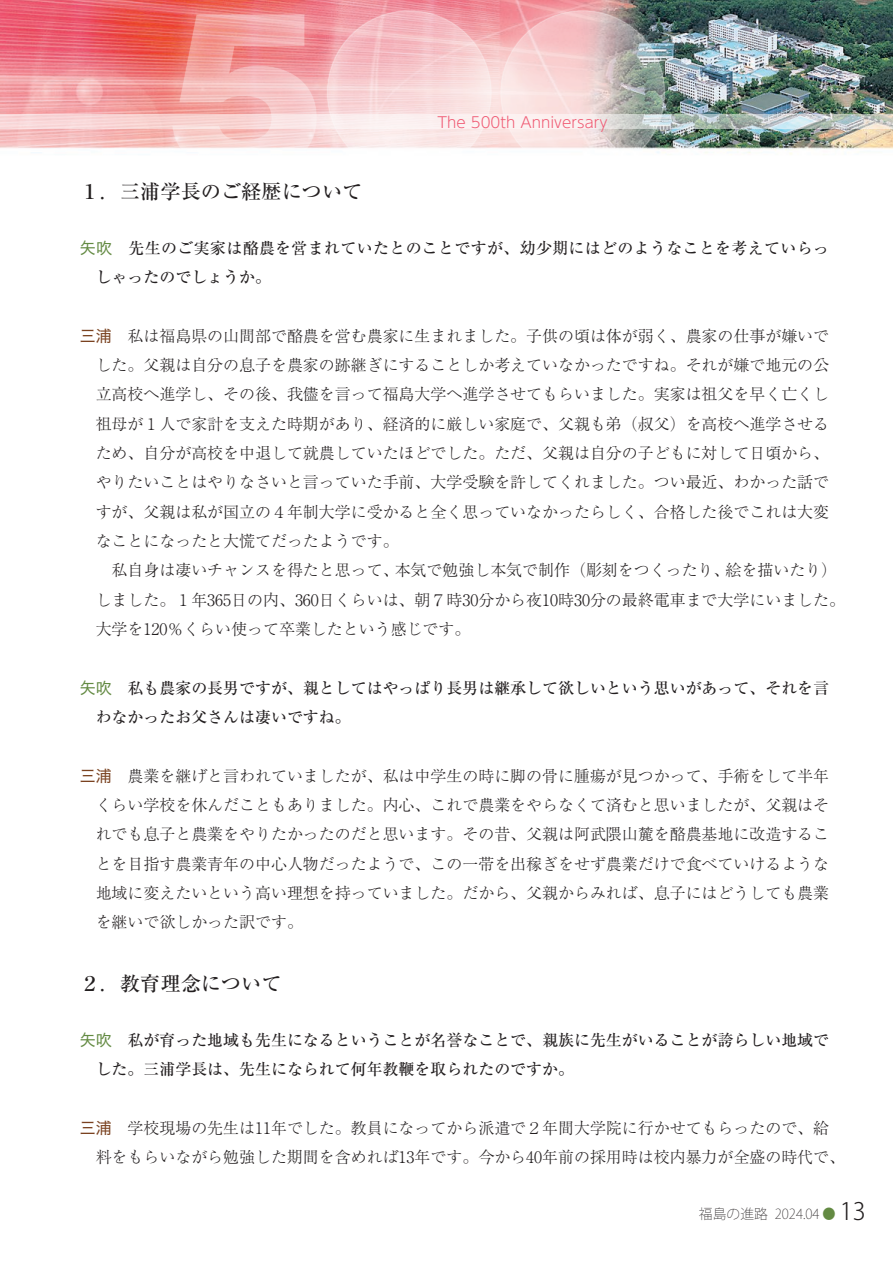
<style>
.page{position:relative;width:893px;height:1263px;background:#fff}
.page>*{position:absolute;margin:0;border:0;box-sizing:border-box;transform-origin:0 0}
.t1{font:500 20.25px "Ryumin Pr 6";color:#231f20}
.t2{font:300 15.9px/29.2px "Ryumin Pr 6";color:#231f20;text-align:justify}
.t3{font:500 15.9px/29.2px "Ryumin Pr 6";color:#231f20}
.t4{font:500 15.9px/29.2px "Ryumin Pr 6";letter-spacing:.02em;color:#231f20}
.t5{font:300 15px "UD Shin Go Pro";color:#f05972}
.t6{font:200 13.8px "Koz Go Pro";color:#231f20}
.s1{font-family:"Hira Kaku Std W4";font-weight:400;color:#638a42}
.s2{font-family:"Hira Kaku Std W4";font-weight:400;color:#7a4220}
.s3{color:#638a42}
.s4{font-weight:300;font-size:23.85px}
</style>
<div class="page">
<img style="left:0;top:0;width:893px;height:155px">
<svg style="left:0;top:114px;width:893px;height:15px"></svg>
<img style="left:112px;top:0;width:613px;height:155px">
<svg style="left:501px;top:11px;width:164px;height:164px"></svg>
<svg style="left:172px;top:14px;width:145px;height:141px"></svg>
<svg style="left:327px;top:11px;width:164px;height:164px"></svg>
<p class="t5" style="left:438px;top:110px;width:172px">The 500th Anniversary</p>
<p class="t1" style="left:80px;top:175px;width:284px">１．三浦学長のご経歴について</p>
<p class="t4" style="left:96px;top:233px;width:735px;text-indent:-16px"><span class="s1">矢吹　</span>先生のご実家は酪農を営まれていたとのことですが、幼少期にはどのようなことを考えていらっしゃったのでしょうか。</p>
<p class="t2" style="left:80px;top:320px;width:751px"><span class="s2">三浦　</span>私は福島県の山間部で酪農を営む農家に生まれました。子供の頃は体が弱く、農家の仕事が嫌いで</p>
<p class="t2" style="left:96px;top:350px;width:735px">した。父親は自分の息子を農家の跡継ぎにすることしか考えていなかったですね。それが嫌で地元の公</p>
<p class="t2" style="left:96px;top:379px;width:735px">立高校へ進学し、その後、我儘を言って福島大学へ進学させてもらいました。実家は祖父を早く亡くし</p>
<p class="t2" style="left:96px;top:408px;width:735px">祖母が１人で家計を支えた時期があり、経済的に厳しい家庭で、父親も弟（叔父）を高校へ進学させる</p>
<p class="t2" style="left:96px;top:438px;width:735px">ため、自分が高校を中退して就農していたほどでした。ただ、父親は自分の子どもに対して日頃から、</p>
<p class="t2" style="left:96px;top:467px;width:735px">やりたいことはやりなさいと言っていた手前、大学受験を許してくれました。つい最近、わかった話で</p>
<p class="t2" style="left:96px;top:496px;width:735px">すが、父親は私が国立の４年制大学に受かると全く思っていなかったらしく、合格した後でこれは大変</p>
<p class="t2" style="left:96px;top:526px;width:304px">なことになったと大慌てだったようです。</p>
<p class="t2" style="left:80px;top:555px;width:759px">　　私自身は凄いチャンスを得たと思って、本気で勉強し本気で制作（彫刻をつくったり、絵を描いたり）</p>
<p class="t2" style="left:96px;top:584px;width:751px">しました。１年365日の内、360日くらいは、朝７時30分から夜10時30分の最終電車まで大学にいました。</p>
<p class="t2" style="left:96px;top:613px;width:376px">大学を120％くらい使って卒業したという感じです。</p>
<p class="t3" style="left:96px;top:672px;width:735px;text-indent:-16px"><span class="s1">矢吹　</span>私も農家の長男ですが、親としてはやっぱり長男は継承して欲しいという思いがあって、それを言わなかったお父さんは凄いですね。</p>
<p class="t2" style="left:96px;top:760px;width:735px;text-indent:-16px"><span class="s2">三浦　</span>農業を継げと言われていましたが、私は中学生の時に脚の骨に腫瘍が見つかって、手術をして半年くらい学校を休んだこともありました。内心、これで農業をやらなくて済むと思いましたが、父親はそれでも息子と農業をやりたかったのだと思います。その昔、父親は阿武隈山麓を酪農基地に改造することを目指す農業青年の中心人物だったようで、この一帯を出稼ぎをせず農業だけで食べていけるような地域に変えたいという高い理想を持っていました。だから、父親からみれば、息子にはどうしても農業を継いで欲しかった訳です。</p>
<p class="t1" style="left:80px;top:967px;width:203px">２．教育理念について</p>
<p class="t3" style="left:96px;top:1024px;width:735px;text-indent:-16px"><span class="s1">矢吹　</span>私が育った地域も先生になるということが名誉なことで、親族に先生がいることが誇らしい地域でした。三浦学長は、先生になられて何年教鞭を取られたのですか。</p>
<p class="t2" style="left:96px;top:1112px;width:751px;text-indent:-16px"><span class="s2">三浦　</span>学校現場の先生は11年でした。教員になってから派遣で２年間大学院に行かせてもらったので、給料をもらいながら勉強した期間を含めれば13年です。今から40年前の採用時は校内暴力が全盛の時代で、</p>
<p class="t6" style="left:699px;top:1205px;width:168px">福島の進路 2024.04 <span class="s3">●</span> <span class="s4">13</span></p>
</div>
